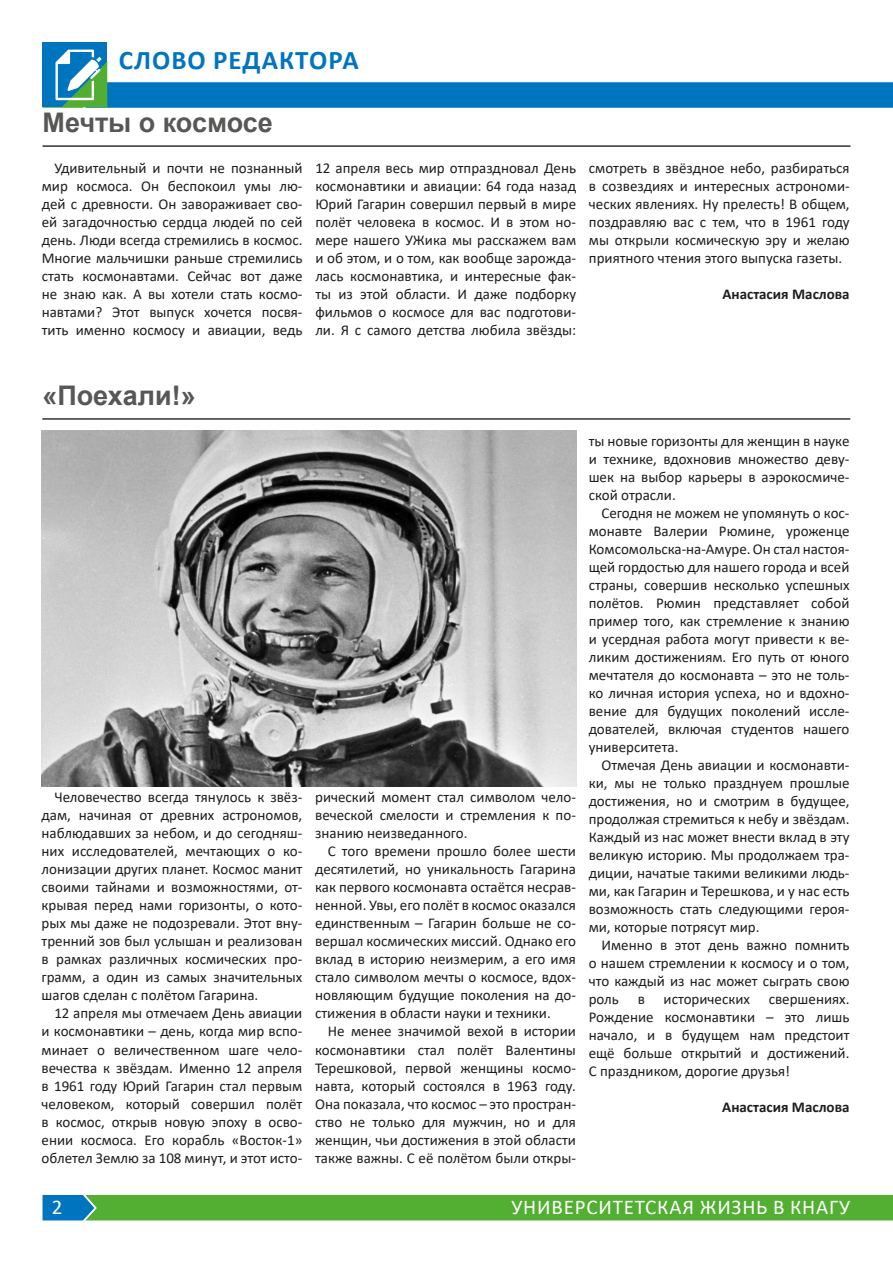
<style>
.page{position:relative;width:893px;height:1263px;background:#fff}
.page>*{position:absolute;margin:0;border:0;box-sizing:border-box;transform-origin:0 0}
.Заголовок{font:700 27px "Arial";color:#575756}
.Текст_статьи{font:700 27px "Calibri";letter-spacing:.04em;color:#0075bf}
.t1{font:21px "Calibri";letter-spacing:.04em;color:#fff}
.Текст_статьи-2{font:15px/18px "Calibri";color:#1d1d1b;text-align:justify}
.Подпись_автора{font:700 15px "Calibri";color:#1d1d1b}
</style>
<div class="page">
<div style="left:43px;top:1195px;width:850px;height:25px;background:#53af32"></div>
<div style="left:43px;top:43px;width:64px;height:64px;background:#0075bf"></div>
<svg style="left:43px;top:50px;width:850px;height:58px"></svg>
<hr style="left:43px;top:145px;width:807px;height:2px;background:#323231">
<hr style="left:42px;top:418px;width:808px;height:2px;background:#323231">
<img style="left:41px;top:430px;width:535px;height:357px">
<p class="Текст_статьи" style="left:119px;top:41px;width:241px">СЛОВО РЕДАКТОРА</p>
<p class="Заголовок" style="left:43px;top:103px;width:232px">Мечты о космосе</p>
<p class="Текст_статьи-2" style="left:42px;top:159px;width:262px;text-indent:13px">Удивительный и почти не познанный мир космоса. Он беспокоил умы лю&shy;дей с древности. Он завораживает сво&shy;ей загадочностью сердца людей по сей день. Люди всегда стремились в космос.<br>Многие мальчишки раньше стремились стать космонавтами. Сейчас вот даже не знаю как. А вы хотели стать космо&shy;навтами? Этот выпуск хочется посвя&shy;тить именно космосу и авиации, ведь</p>
<p class="Текст_статьи-2" style="left:315px;top:159px;width:262px">12 апреля весь мир отпраздновал День космонавтики и авиации: 64 года назад Юрий Гагарин совершил первый в мире полёт человека в космос. И в этом но&shy;мере нашего УЖика мы расскажем вам и об этом, и о том, как вообще зарожда&shy;лась космонавтика, и интересные фак&shy;ты из этой области. И даже подборку фильмов о космосе для вас подготови&shy;ли. Я с самого детства любила звёзды:</p>
<p class="Текст_статьи-2" style="left:589px;top:159px;width:262px">смотреть в звёздное небо, разбираться в созвездиях и интересных астрономи&shy;ческих явлениях. Ну прелесть! В общем, поздравляю вас с тем, что в 1961 году мы открыли космическую эру и желаю приятного чтения этого выпуска газеты.</p>
<p class="Подпись_автора" style="left:722px;top:284px;width:129px">Анастасия Маслова</p>
<p class="Заголовок" style="left:42px;top:376px;width:155px">«Поехали!»</p>
<p class="Текст_статьи-2" style="left:42px;top:788px;width:262px;text-indent:13px">Человечество всегда тянулось к звёз&shy;дам, начиная от древних астрономов, наблюдавших за небом, и до сегодняш&shy;них исследователей, мечтающих о ко&shy;лонизации других планет. Космос манит своими тайнами и возможностями, от&shy;крывая перед нами горизонты, о кото&shy;рых мы даже не подозревали. Этот вну&shy;тренний зов был услышан и реализован в рамках различных космических про&shy;грамм, а один из самых значительных шагов сделан с полётом Гагарина.</p>
<p class="Текст_статьи-2" style="left:42px;top:1004px;width:262px;text-indent:13px">12 апреля мы отмечаем День авиации и космонавтики – день, когда мир вспо&shy;минает о величественном шаге чело&shy;вечества к звёздам. Именно 12 апреля в 1961 году Юрий Гагарин стал первым человеком, который совершил полёт в космос, открыв новую эпоху в осво&shy;ении космоса. Его корабль «Восток-1» облетел Землю за 108 минут, и этот исто-</p>
<p class="Текст_статьи-2" style="left:315px;top:788px;width:262px">рический момент стал символом чело&shy;веческой смелости и стремления к по&shy;знанию неизведанного.</p>
<p class="Текст_статьи-2" style="left:315px;top:842px;width:262px;text-indent:13px">С того времени прошло более шести десятилетий, но уникальность Гагарина как первого космонавта остаётся несрав&shy;ненной. Увы, его полёт в космос оказался единственным – Гагарин больше не со&shy;вершал космических миссий. Однако его вклад в историю неизмерим, а его имя стало символом мечты о космосе, вдох&shy;новляющим будущие поколения на до&shy;стижения в области науки и техники.</p>
<p class="Текст_статьи-2" style="left:315px;top:1022px;width:262px;text-indent:13px">Не менее значимой вехой в истории космонавтики стал полёт Валентины Терешковой, первой женщины космо&shy;навта, который состоялся в 1963 году.<br>Она показала, что космос – это простран&shy;ство не только для мужчин, но и для женщин, чьи достижения в этой области также важны. С её полётом были откры-</p>
<p class="Текст_статьи-2" style="left:589px;top:432px;width:262px">ты новые горизонты для женщин в науке и технике, вдохновив множество деву&shy;шек на выбор карьеры в аэрокосмиче&shy;ской отрасли.</p>
<p class="Текст_статьи-2" style="left:589px;top:504px;width:262px;text-indent:13px">Сегодня не можем не упомянуть о кос&shy;монавте Валерии Рюмине, уроженце Комсомольска-на-Амуре. Он стал настоя&shy;щей гордостью для нашего города и всей страны, совершив несколько успешных полётов. Рюмин представляет собой пример того, как стремление к знанию и усердная работа могут привести к ве&shy;ликим достижениям. Его путь от юного мечтателя до космонавта – это не толь&shy;ко личная история успеха, но и вдохно&shy;вение для будущих поколений иссле&shy;дователей, включая студентов нашего университета.</p>
<p class="Текст_статьи-2" style="left:589px;top:756px;width:262px;text-indent:13px">Отмечая День авиации и космонавти&shy;ки, мы не только празднуем прошлые достижения, но и смотрим в будущее, продолжая стремиться к небу и звёздам.<br>Каждый из нас может внести вклад в эту великую историю. Мы продолжаем тра&shy;диции, начатые такими великими людь&shy;ми, как Гагарин и Терешкова, и у нас есть возможность стать следующими героя&shy;ми, которые потрясут мир.</p>
<p class="Текст_статьи-2" style="left:589px;top:936px;width:262px;text-indent:13px">Именно в этот день важно помнить о нашем стремлении к космосу и о том, что каждый из нас может сыграть свою роль в исторических свершениях.<br>Рождение космонавтики – это лишь начало, и в будущем нам предстоит ещё больше открытий и достижений.<br>С праздником, дорогие друзья!</p>
<p class="Подпись_автора" style="left:722px;top:1096px;width:129px">Анастасия Маслова</p>
<h2 class="t1" style="left:52px;top:1193px;width:12px">2</h2>
<h2 class="t1" style="left:511px;top:1193px;width:340px">УНИВЕРСИТЕТСКАЯ ЖИЗНЬ В КНАГУ</h2>
</div>
